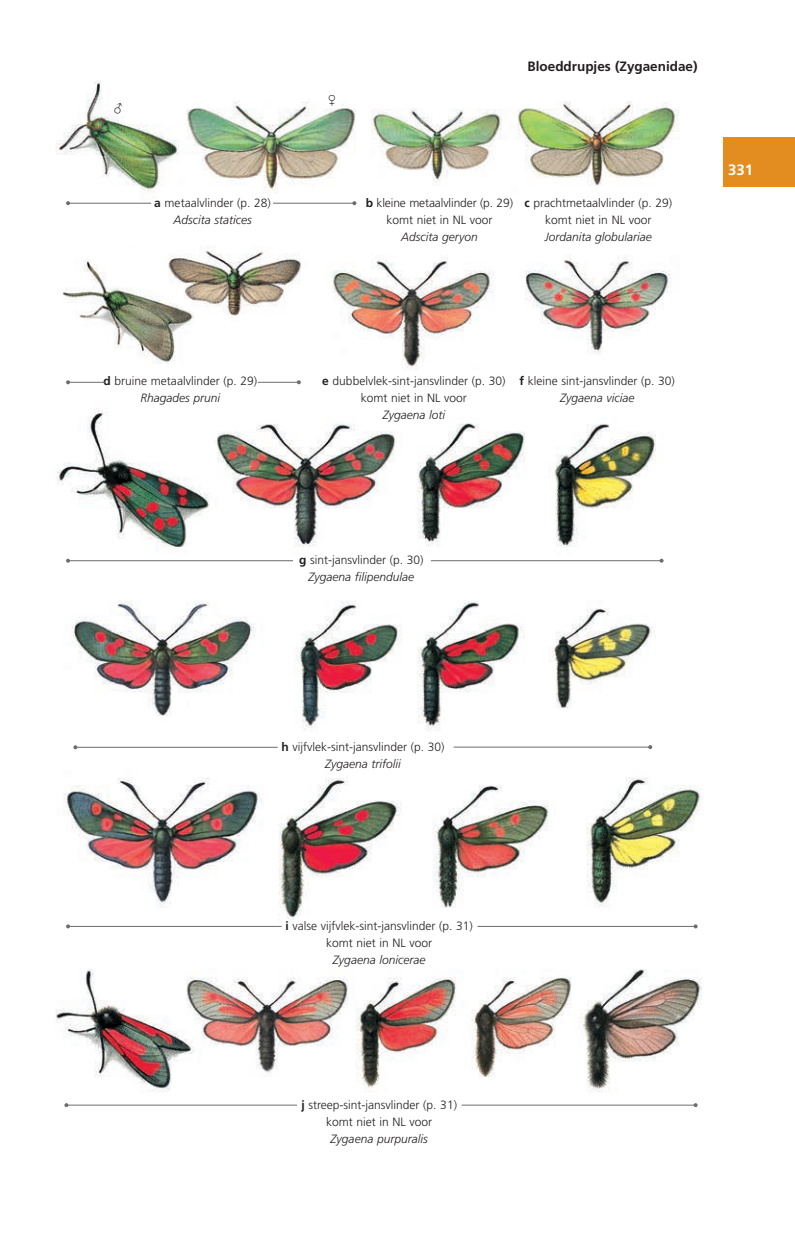
<style>
.page{position:relative;width:795px;height:1249px;background:#fff}
.page>*{position:absolute;margin:0;border:0;box-sizing:border-box;transform-origin:0 0}
.t1{font:700 15px "Frutiger LT";color:#fff}
.t2{font:700 13.6px "Frutiger";color:#231f20}
.t3{font:300 12px/17px "Frutiger";color:#231f20;text-align:center}
.t4{font:italic 300 12px "Frutiger";color:#231f20}
.s1{font-weight:700}
.s2{font-style:italic}
</style>
<div class="page">
<div style="left:722px;top:137px;width:72px;height:50px;background:#e38d21"></div>
<img style="left:56px;top:81px;width:646px;height:1027px">
<div style="left:62px;top:249px;width:202px;height:121px;background:#fff"></div>
<hr style="left:68px;top:203px;width:83px;height:1px;background:#6d6b71">
<svg style="left:66px;top:201px;width:4px;height:4px"></svg>
<hr style="left:273px;top:203px;width:81px;height:1px;background:#6d6b71">
<svg style="left:352px;top:201px;width:4px;height:4px"></svg>
<hr style="left:258px;top:382px;width:41px;height:1px;background:#6d6b71">
<svg style="left:297px;top:380px;width:4px;height:4px"></svg>
<hr style="left:68px;top:382px;width:37px;height:1px;background:#6d6b71">
<svg style="left:66px;top:380px;width:4px;height:4px"></svg>
<hr style="left:68px;top:560px;width:225px;height:1px;background:#6d6b71">
<svg style="left:66px;top:558px;width:4px;height:4px"></svg>
<hr style="left:430px;top:560px;width:231px;height:1px;background:#6d6b71">
<svg style="left:659px;top:558px;width:4px;height:4px"></svg>
<hr style="left:75px;top:746px;width:202px;height:1px;background:#6d6b71">
<svg style="left:73px;top:745px;width:4px;height:4px"></svg>
<hr style="left:453px;top:746px;width:197px;height:1px;background:#6d6b71">
<svg style="left:648px;top:745px;width:4px;height:4px"></svg>
<hr style="left:477px;top:925px;width:218px;height:1px;background:#6d6b71">
<svg style="left:693px;top:924px;width:4px;height:4px"></svg>
<hr style="left:68px;top:925px;width:213px;height:1px;background:#6d6b71">
<svg style="left:66px;top:924px;width:4px;height:4px"></svg>
<hr style="left:66px;top:1104px;width:231px;height:1px;background:#6d6b71">
<svg style="left:64px;top:1102px;width:4px;height:4px"></svg>
<hr style="left:461px;top:1104px;width:234px;height:1px;background:#6d6b71">
<svg style="left:693px;top:1102px;width:4px;height:4px"></svg>
<img style="left:164px;top:241px;width:146px;height:85px">
<img style="left:63px;top:259px;width:132px;height:105px">
<svg style="left:115px;top:103px;width:7px;height:11px"></svg>
<svg style="left:328px;top:94px;width:7px;height:11px"></svg>
<p class="t2" style="left:527px;top:58px;width:171px">Bloeddrupjes (Zygaenidae)</p>
<p class="t3" style="left:154px;top:194px;width:118px"><span class="s1">a</span> metaalvlinder (p. 28)<br><span class="s2">Adscita statices</span></p>
<p class="t3" style="left:365px;top:194px;width:149px"><span class="s1">b</span> kleine metaalvlinder (p. 29) komt niet in NL voor</p>
<p class="t4" style="left:401px;top:230px;width:78px">Adscita geryon</p>
<p class="t3" style="left:524px;top:194px;width:149px"><span class="s1">c</span> prachtmetaalvlinder (p. 29) komt niet in NL voor</p>
<p class="t4" style="left:544px;top:230px;width:109px">Jordanita globulariae</p>
<p class="t1" style="left:727px;top:161px;width:27px">331</p>
<p class="t3" style="left:103px;top:372px;width:155px"><span class="s1">d</span> bruine metaalvlinder (p. 29)<br><span class="s2">Rhagades pruni</span></p>
<p class="t3" style="left:322px;top:372px;width:185px"><span class="s1">e</span> dubbelvlek-sint-jansvlinder (p. 30) komt niet in NL voor</p>
<p class="t4" style="left:382px;top:408px;width:64px">Zygaena loti</p>
<p class="t3" style="left:519px;top:372px;width:157px"><span class="s1">f</span> kleine sint-jansvlinder (p. 30)<br><span class="s2">Zygaena viciae</span></p>
<p class="t3" style="left:299px;top:551px;width:126px"><span class="s1">g</span> sint-jansvlinder (p. 30)<br><span class="s2">Zygaena filipendulae</span></p>
<p class="t3" style="left:281px;top:738px;width:165px"><span class="s1">h</span> vijfvlek-sint-jansvlinder (p. 30)<br><span class="s2">Zygaena trifolii</span></p>
<p class="t3" style="left:285px;top:917px;width:189px"><span class="s1">i</span> valse vijfvlek-sint-jansvlinder (p. 31) komt niet in NL voor</p>
<p class="t4" style="left:333px;top:952px;width:94px">Zygaena lonicerae</p>
<p class="t3" style="left:301px;top:1095px;width:157px"><span class="s1">j</span> streep-sint-jansvlinder (p. 31) komt niet in NL voor</p>
<p class="t4" style="left:330px;top:1131px;width:99px">Zygaena purpuralis</p>
</div>
